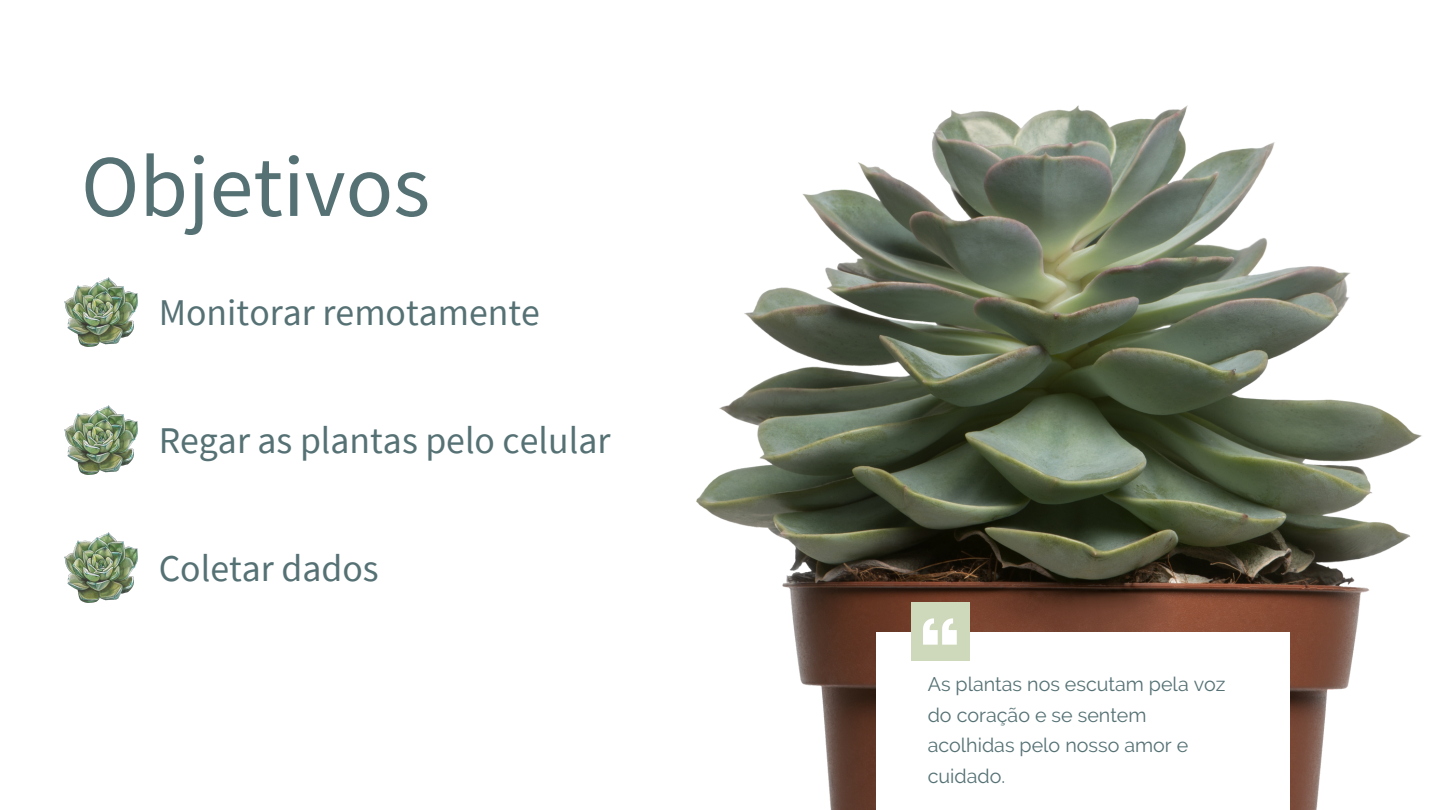
<style>
.page{position:relative;width:1440px;height:810px;background:#fff}
.page>*{position:absolute;margin:0;border:0;box-sizing:border-box;transform-origin:0 0}
.t1{font:87.9px "Source Sans Pro";color:#557174}
.t2{font:37.7px "Source Sans Pro";color:#557174}
.t3{font:19.7px/30.6px "Raleway";color:#557174}
</style>
<div class="page">
<img style="left:696px;top:106px;width:726px;height:704px">
<div style="left:876px;top:632px;width:414px;height:178px;background:#fff"></div>
<div style="left:911px;top:602px;width:58px;height:59px;background:#ced8ba"></div>
<svg style="left:923px;top:618px;width:34px;height:27px"></svg>
<img style="left:64px;top:277px;width:73px;height:70px">
<img style="left:64px;top:405px;width:73px;height:70px">
<img style="left:64px;top:533px;width:73px;height:70px">
<h1 class="t1" style="left:81px;top:129px;width:351px">Objetivos</h1>
<h2 class="t2" style="left:159px;top:288px;width:383px">Monitorar remotamente</h2>
<h2 class="t2" style="left:159px;top:416px;width:453px">Regar as plantas pelo celular</h2>
<h2 class="t2" style="left:159px;top:544px;width:221px">Coletar dados</h2>
<p class="t3" style="left:928px;top:669px;width:299px">As plantas nos escutam pela voz do coração e se sentem acolhidas pelo nosso amor e cuidado.</p>
</div>
